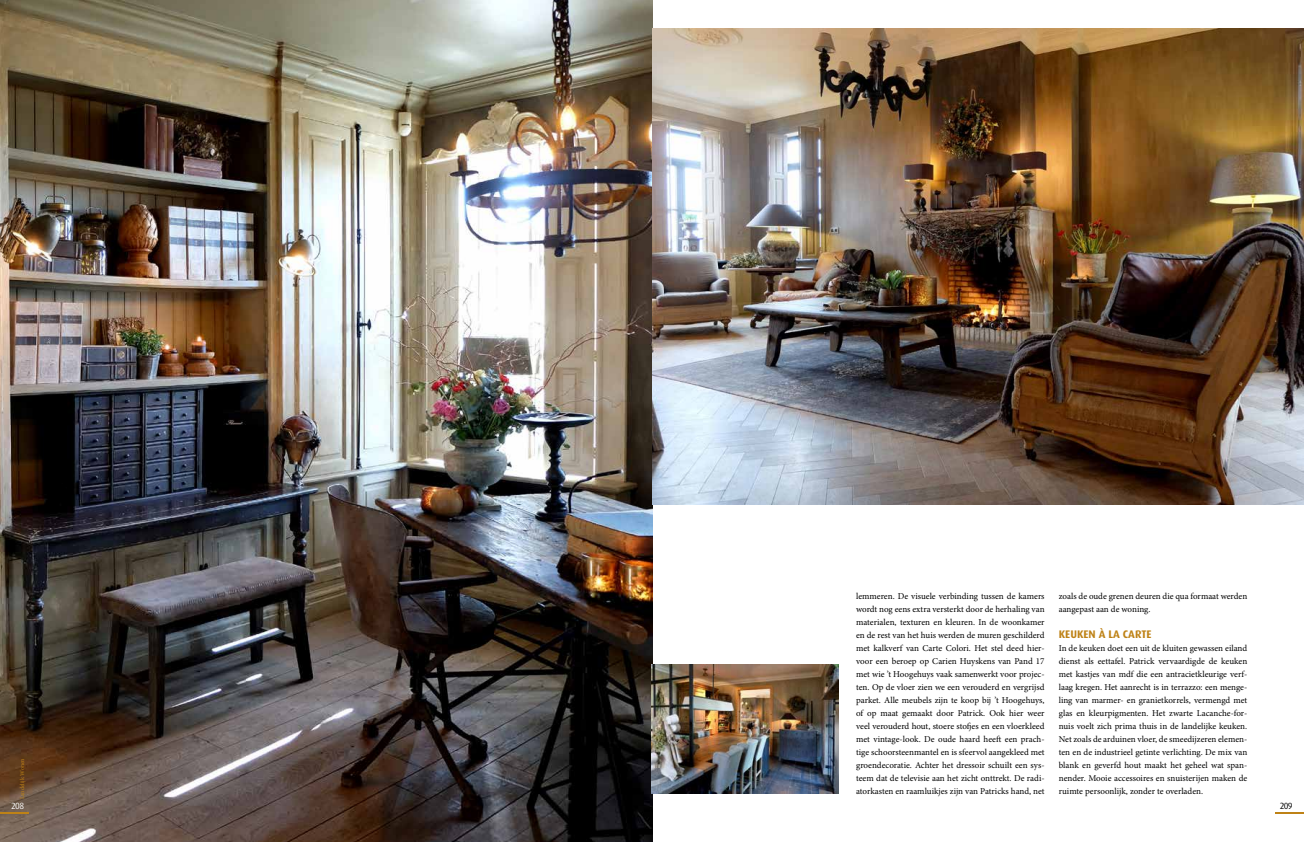
<style>
.page{position:relative;width:1304px;height:842px;background:#fff}
.page>*{position:absolute;margin:0;border:0;box-sizing:border-box;transform-origin:0 0}
.t1{font:700 11px "Dax";color:#be8216}
.t2{font:9px/13px "Minion Pro";color:#000;text-align:justify}
.t3{font:9px "Dax";color:#fff}
.t4{font:9px "Dax";color:#000}
.t5{font:6px "Minion Pro";letter-spacing:-.005em;color:#be8216}
</style>
<div class="page">
<img style="left:0;top:0;width:652px;height:842px">
<hr style="left:0;top:812px;width:28px;height:2px;background:#be8216">
<hr style="left:1276px;top:812px;width:28px;height:2px;background:#be8216">
<img style="left:652px;top:28px;width:652px;height:477px">
<img style="left:652px;top:664px;width:186px;height:130px">
<p class="t2" style="left:856px;top:589px;width:190px">lemmeren. De visuele verbinding tussen de kamers wordt nog eens extra versterkt door de herhaling van materialen, texturen en kleuren. In de woonkamer en de rest van het huis werden de muren geschilderd met kalkverf van Carte Colori. Het stel deed hier&shy;voor een beroep op Carien Huyskens van Pand 17 met wie ’t Hoogehuys vaak samenwerkt voor projec&shy;ten. Op de vloer zien we een verouderd en vergrijsd parket. Alle meubels zijn te koop bij ’t Hoogehuys, of op maat gemaakt door Patrick. Ook hier weer veel verouderd hout, stoere stofjes en een vloerkleed met vintage-look. De oude haard heeft een prach&shy;tige schoorsteenmantel en is sfeervol aangekleed met groendecoratie. Achter het dressoir schuilt een sys&shy;teem dat de televisie aan het zicht onttrekt. De radi&shy;atorkasten en raamluikjes zijn van Patricks hand, net</p>
<p class="t2" style="left:1059px;top:589px;width:190px">zoals de oude grenen deuren die qua formaat werden aangepast aan de woning.</p>
<p class="t1" style="left:1059px;top:628px;width:94px">KEUKEN À LA CARTE</p>
<p class="t2" style="left:1059px;top:641px;width:190px">In de keuken doet een uit de kluiten gewassen eiland dienst als eettafel. Patrick vervaardigde de keuken met kastjes van mdf die een antracietkleurige verf&shy;laag kregen. Het aanrecht is in terrazzo: een menge&shy;ling van marmer- en granietkorrels, vermengd met glas en kleurpigmenten. Het zwarte Lacanche-for&shy;nuis voelt zich prima thuis in de landelijke keuken.<br>Net zoals de arduinen vloer, de smeedijzeren elemen&shy;ten en de industrieel getinte verlichting. De mix van blank en geverfd hout maakt het geheel wat span&shy;nender. Mooie accessoires en snuisterijen maken de ruimte persoonlijk, zonder te overladen.</p>
<p class="t5" style="left:18px;top:799px;width:43px;rotate:-90deg">Landelijk Wonen</p>
<p class="t3" style="left:11px;top:801px;width:14px">208</p>
<p class="t4" style="left:1280px;top:801px;width:14px">209</p>
</div>
